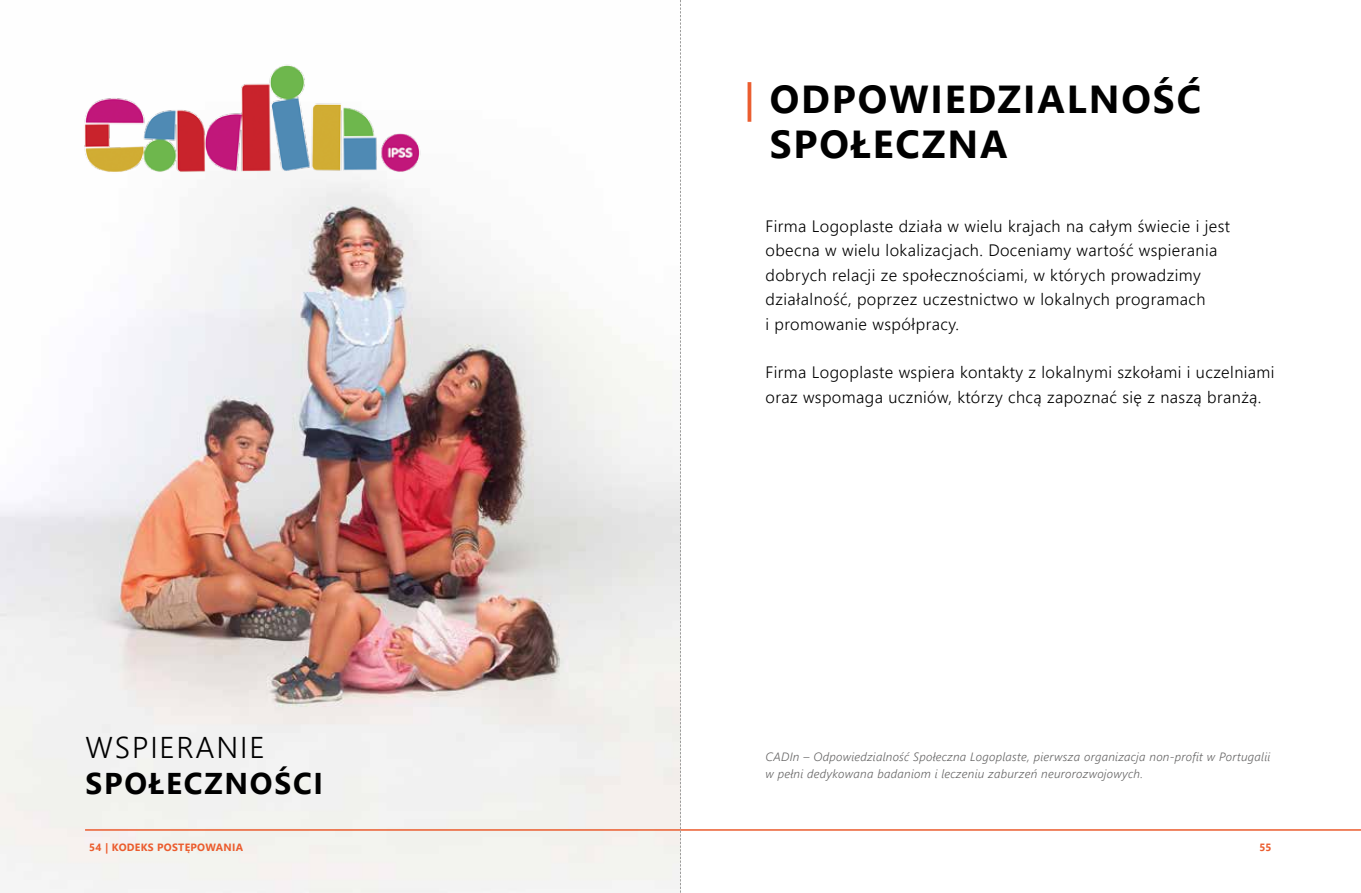
<style>
.page{position:relative;width:1361px;height:893px;background:#fff}
.page>*{position:absolute;margin:0;border:0;box-sizing:border-box;transform-origin:0 0}
.t1{font:700 39px/45px "Segoe UI";letter-spacing:.05em;color:#000}
.t2{font:700 30px "Segoe UI";letter-spacing:.06em;color:#000}
.t3{font:300 30px "Segoe UI";letter-spacing:.06em;color:#000}
.t4{font:300 16.5px/24.5px "Segoe UI";letter-spacing:.025em;color:#000}
.t5{font:italic 300 12px/16.5px "Segoe UI";letter-spacing:.025em;color:#646363}
.t6{font:700 10.5px "Segoe UI";letter-spacing:.025em;color:#eb5c2e}
.s1{font-weight:600;color:#eb5c2e}
</style>
<div class="page">
<img style="left:0;top:198px;width:680px;height:695px">
<img style="left:84px;top:64px;width:337px;height:134px">
<hr style="left:85px;top:829px;width:595px;height:2px;background:#eb5c2e">
<hr style="left:680px;top:829px;width:681px;height:2px;background:#eb5c2e">
<svg style="left:680px;top:0;width:1px;height:893px"></svg>
<h1 class="t1" style="left:770px;top:77px;width:433px;text-indent:-25px"><span class="s1">|</span> ODPOWIEDZIALNOŚĆ<br>SPOŁECZNA</h1>
<h2 class="t3" style="left:86px;top:723px;width:180px">WSPIERANIE</h2>
<h2 class="t2" style="left:86px;top:759px;width:239px">SPOŁECZNOŚCI</h2>
<p class="t4" style="left:765px;top:213px;width:466px">Firma Logoplaste działa w wielu krajach na całym świecie i jest obecna w wielu lokalizacjach. Doceniamy wartość wspierania dobrych relacji ze społecznościami, w których prowadzimy działalność, poprzez uczestnictwo w lokalnych programach<br>i promowanie współpracy.</p>
<p class="t4" style="left:765px;top:360px;width:510px">Firma Logoplaste wspiera kontakty z lokalnymi szkołami i uczelniami oraz wspomaga uczniów, którzy chcą zapoznać się z naszą branżą.</p>
<p class="t5" style="left:765px;top:747px;width:506px">CADIn – Odpowiedzialność Społeczna Logoplaste, pierwsza organizacja non-profit w Portugalii w pełni dedykowana badaniom i leczeniu zaburzeń neurorozwojowych.</p>
<p class="t6" style="left:89px;top:838px;width:155px">54 | KODEKS POSTĘPOWANIA</p>
<p class="t6" style="left:1259px;top:838px;width:14px">55</p>
</div>
